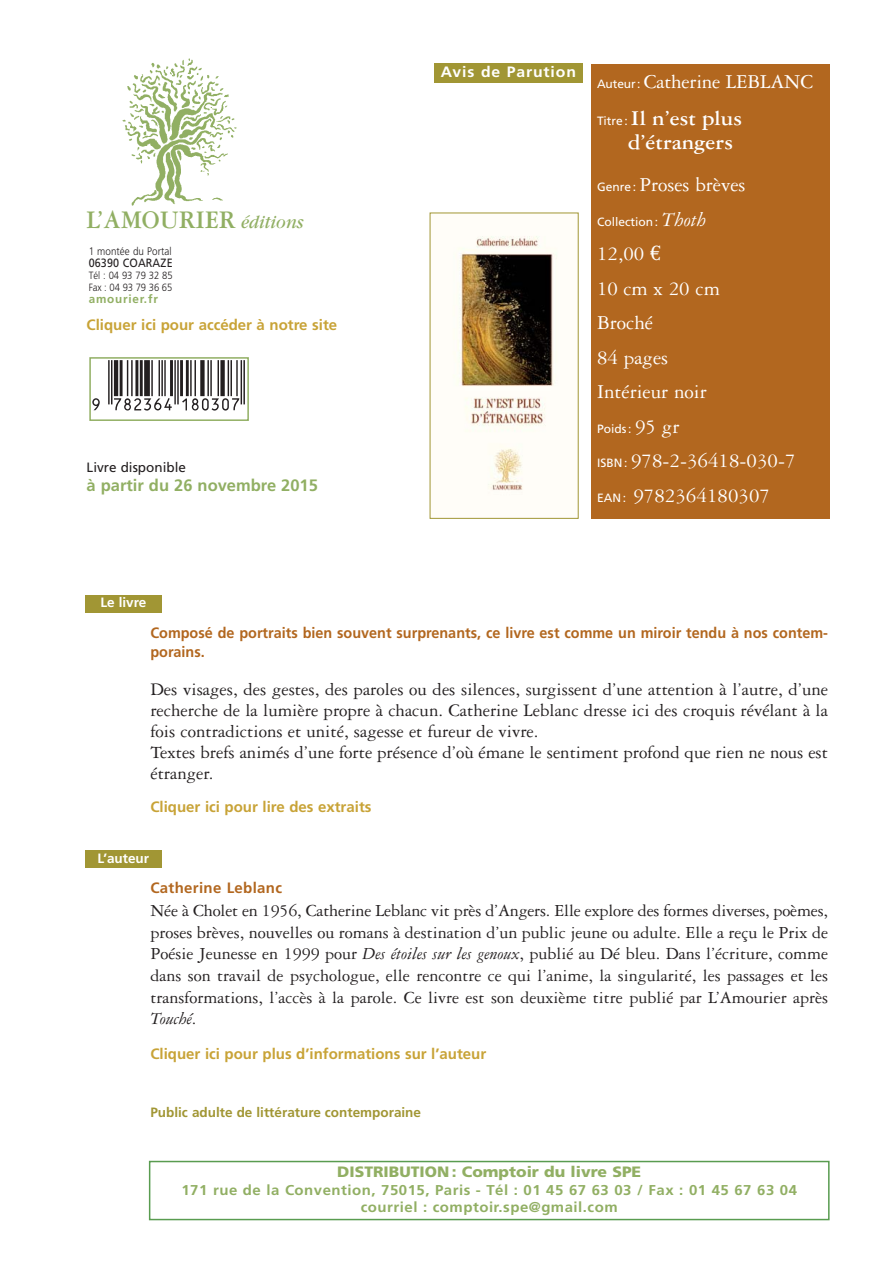
<style>
.page{position:relative;width:893px;height:1263px;background:#fff}
.page>*{position:absolute;margin:0;border:0;box-sizing:border-box;transform-origin:0 0}
.t1{font:54px "Ean P36 Lfz";color:#231f20}
.t2{font:700 27px "Garamond Three";color:#91af63;scale:.92 1}
.t3{font:700 22.5px/24px "Garamond Three";color:#fff}
.t4{font:21px/34.5px "Garamond Three";color:#fff}
.t5{font:18.75px/21px "Garamond Three";color:#231f20}
.t6{font:18px/21.6px "Garamond Three";color:#231f20;text-align:justify}
.t7{font:700 16.5px "Frutiger";color:#91af63}
.t8{font:700 15px "Frutiger";color:#c8a337}
.t9{font:700 15px/18.8px "Frutiger";color:#b2671f;scale:.96 1}
.t10{font:900 15px "Frutiger";color:#91af63;scale:1.05 1}
.t11{font:700 15px "Frutiger";letter-spacing:.02em;color:#b2671f}
.t12{font:700 15px "Frutiger";letter-spacing:.055em;color:#fff;scale:1.05 1}
.t13{font:700 14.25px/17.1px "Frutiger";letter-spacing:.035em;color:#91af63;text-align:center;scale:1.05 1}
.t14{font:700 13.5px "Frutiger";color:#a19634}
.t15{font:700 13.5px "Frutiger";color:#fff}
.t16{font:13.5px "Frutiger";color:#231f20}
.t17{font:12px "Frutiger";color:#fff}
.t18{font:12px "Frutiger";letter-spacing:.01em;color:#231f20;scale:.9 1}
.t19{font:700 11.7px "Frutiger";letter-spacing:.065em;color:#91af63}
.t20{font:300 10.95px "Frutiger";letter-spacing:.005em;color:#231f20;scale:.9 1}
.t21{font:300 10.5px/12px "Frutiger";letter-spacing:-.005em;color:#231f20;scale:.9 1}
.s1{font-family:"Garamond";font-weight:400;font-style:italic;font-size:19.5px}
.s2{font-family:"Frutiger";font-size:12px}
.s3{font-family:"Frutiger";font-weight:400;font-size:12px}
.s4{font-family:"Garamond Three";font-style:italic;font-size:21px}
.s5{font-family:"Euro Serif"}
.s6{font-family:"Garamond Three";font-size:21px}
.s7{font-style:italic}
</style>
<div class="page">
<div style="left:591px;top:64px;width:238px;height:455px;background:#b2671f"></div>
<img style="left:122px;top:58px;width:115px;height:148px">
<div style="left:434px;top:64px;width:149px;height:19px;background:#a19634"></div>
<img style="left:453px;top:236px;width:104px;height:257px">
<div style="left:85px;top:595px;width:77px;height:17px;background:#a19634"></div>
<div style="left:85px;top:850px;width:77px;height:17px;background:#a19634"></div>
<div style="left:149px;top:1161px;width:680px;height:59px;border:2px solid #599c50"></div>
<div style="left:89px;top:357px;width:160px;height:64px;border:2px solid #91af63"></div>
<h2 class="t2" style="left:87px;top:210px;width:237px">L’AMOURIER <span class="s1">éditions</span></h2>
<p class="t20" style="left:89px;top:246px;width:93px">1 montée du Portal</p>
<p class="t18" style="left:89px;top:258px;width:95px">06390 COARAZE</p>
<p class="t21" style="left:89px;top:270px;width:95px">Tél : 04 93 79 32 85<br>Fax : 04 93 79 36 65</p>
<p class="t19" style="left:89px;top:294px;width:71px">amourier.fr</p>
<p class="t8" style="left:87px;top:319px;width:252px">Cliquer ici pour accéder à notre site</p>
<h1 class="t1" style="left:92px;top:360px;width:154px">-:HSMDQE=V]UXU\:</h1>
<p class="t16" style="left:87px;top:462px;width:101px">Livre disponible</p>
<p class="t7" style="left:87px;top:479px;width:233px">à partir du 26 novembre 2015</p>
<p class="t15" style="left:100px;top:597px;width:47px">Le livre</p>
<p class="t12" style="left:441px;top:66px;width:130px">Avis de Parution</p>
<p class="t4" style="left:597px;top:66px;width:218px"><span class="s2">Auteur:</span> Catherine LEBLANC</p>
<p class="t3" style="left:628px;top:108px;width:116px;text-indent:-31px"><span class="s3">Titre :</span> Il n’est plus d’étrangers</p>
<p class="t4" style="left:597px;top:169px;width:150px"><span class="s2">Genre :</span> Proses brèves</p>
<p class="t17" style="left:597px;top:217px;width:110px">Collection : <span class="s4">Thoth</span></p>
<p class="t4" style="left:597px;top:238px;width:124px">12,00 <span class="s5">€<br></span>10 cm x 20 cm<br>Broché<br>84 pages<br>Intérieur noir</p>
<p class="t17" style="left:597px;top:424px;width:84px">Poids : <span class="s6">95 gr</span></p>
<p class="t4" style="left:597px;top:445px;width:200px"><span class="s2">ISBN :</span> 978-2-36418-030-7<br><span class="s2">EAN :</span> 9782364180307</p>
<p class="t9" style="left:150px;top:624px;width:707px">Composé de portraits bien souvent surprenants, ce livre est comme un miroir tendu à nos contem&shy;porains.</p>
<p class="t5" style="left:150px;top:680px;width:679px">Des visages, des gestes, des paroles ou des silences, surgissent d’une attention à l’autre, d’une recherche de la lumière propre à chacun. Catherine Leblanc dresse ici des croquis révélant à la fois contradictions et unité, sagesse et fureur de vivre.<br>Textes brefs animés d’une forte présence d’où émane le sentiment profond que rien ne nous est étranger.</p>
<p class="t8" style="left:150px;top:801px;width:222px">Cliquer ici pour lire des extraits</p>
<p class="t15" style="left:98px;top:852px;width:53px">L’auteur</p>
<p class="t11" style="left:150px;top:882px;width:133px">Catherine Leblanc</p>
<p class="t6" style="left:150px;top:902px;width:679px">Née à Cholet en 1956, Catherine Leblanc vit près d’Angers. Elle explore des formes diverses, poèmes, proses brèves, nouvelles ou romans à destination d’un public jeune ou adulte. Elle a reçu le Prix de Poésie Jeunesse en 1999 pour <span class="s7">Des étoiles sur les genoux</span>, publié au Dé bleu. Dans l’écriture, comme dans son travail de psychologue, elle rencontre ce qui l’anime, la singularité, les passages et les transformations, l’accès à la parole. Ce livre est son deuxième titre publié par L’Amourier après <span class="s7">Touché</span>.</p>
<p class="t8" style="left:150px;top:1047px;width:337px">Cliquer ici pour plus d’informations sur l’auteur</p>
<p class="t14" style="left:150px;top:1107px;width:272px">Public adulte de littérature contemporaine</p>
<p class="t10" style="left:337px;top:1166px;width:291px">DISTRIBUTION : Comptoir du livre SPE</p>
<p class="t13" style="left:181px;top:1183px;width:587px">171 rue de la Convention, 75015, Paris - Tél : 01 45 67 63 03 / Fax : 01 45 67 63 04 courriel : comptoir.spe@gmail.com</p>
</div>
